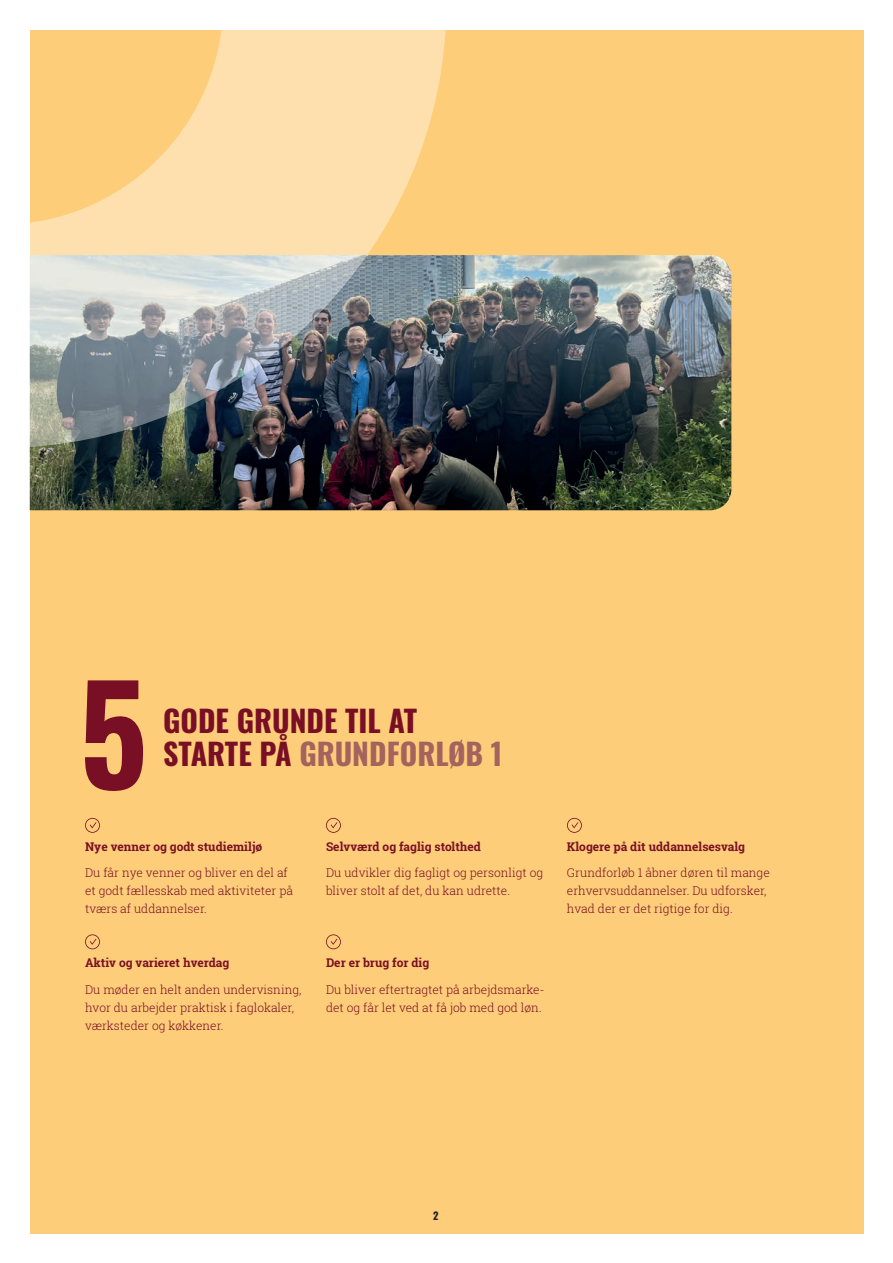
<style>
.page{position:relative;width:893px;height:1263px;background:#fff}
.page>*{position:absolute;margin:0;border:0;box-sizing:border-box;transform-origin:0 0}
.t1{font:700 30px/33px "Oswald";color:#790f24}
.t2{font:300 12px/18px "Roboto Slab";color:#790f24}
.t3{font:700 12px "Roboto Slab";color:#790f24}
.t4{font:700 10.5px "Oswald";color:#231f20}
.s1{color:#a5635e}
</style>
<div class="page">
<div style="left:30px;top:30px;width:833px;height:1203px;background:#fecd7a"></div>
<svg style="left:85px;top:818px;width:15px;height:15px"></svg>
<svg style="left:85px;top:934px;width:15px;height:15px"></svg>
<svg style="left:326px;top:818px;width:15px;height:15px"></svg>
<svg style="left:326px;top:934px;width:15px;height:15px"></svg>
<svg style="left:567px;top:818px;width:15px;height:15px"></svg>
<svg style="left:85px;top:680px;width:58px;height:111px"></svg>
<img style="left:30px;top:255px;width:701px;height:255px">
<img style="left:29px;top:30px;width:417px;height:418px">
<h1 class="t1" style="left:163px;top:706px;width:341px">GODE GRUNDE TIL AT<br>STARTE PÅ <span class="s1">GRUNDFORLØB 1</span></h1>
<p class="t3" style="left:85px;top:838px;width:179px">Nye venner og godt studiemiljø</p>
<p class="t2" style="left:85px;top:864px;width:209px">Du får nye venner og bliver en del af et godt fællesskab med aktiviteter på tværs af uddannelser.</p>
<p class="t3" style="left:85px;top:955px;width:146px">Aktiv og varieret hverdag</p>
<p class="t2" style="left:85px;top:980px;width:218px">Du møder en helt anden undervisning, hvor du arbejder praktisk i faglokaler, værksteder og køkkener.</p>
<p class="t3" style="left:326px;top:838px;width:156px">Selvværd og faglig stolthed</p>
<p class="t2" style="left:326px;top:864px;width:219px">Du udvikler dig fagligt og personligt og bliver stolt af det, du kan udrette.</p>
<p class="t3" style="left:326px;top:955px;width:105px">Der er brug for dig</p>
<p class="t2" style="left:326px;top:980px;width:220px">Du bliver eftertragtet på arbejdsmarke&shy;det og får let ved at få job med god løn.</p>
<p class="t3" style="left:567px;top:838px;width:180px">Klogere på dit uddannelsesvalg</p>
<p class="t2" style="left:567px;top:864px;width:204px">Grundforløb 1 åbner døren til mange erhvervsuddannelser. Du udforsker, hvad der er det rigtige for dig.</p>
<p class="t4" style="left:433px;top:1211px;width:7px">2</p>
</div>
